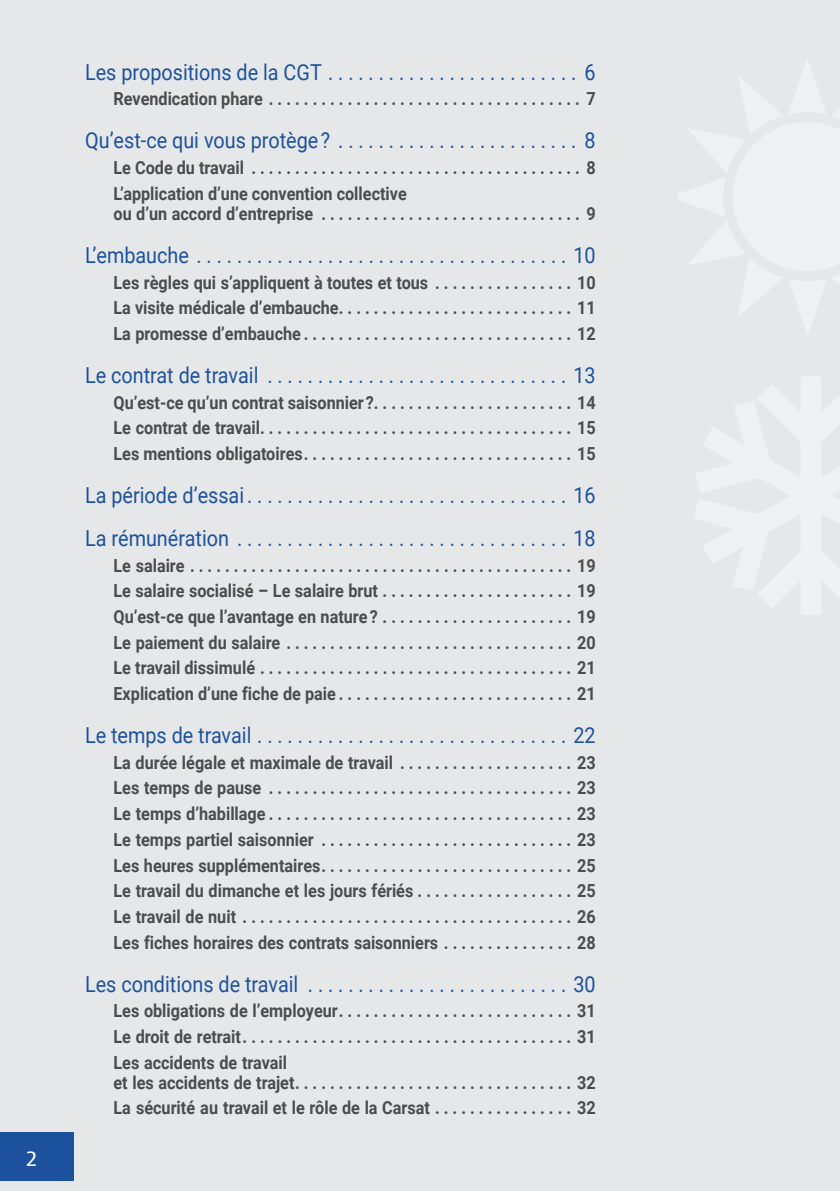
<style>
.page{position:relative;width:840px;height:1191px;background:#fff}
.page>*{position:absolute;margin:0;border:0;box-sizing:border-box;transform-origin:0 0}
.t1{font:22px/43px "Roboto";color:#1c529d;scale:.9 1}
.t2{font:21px "Bernino Sans";color:#fff}
.t3{font:700 18px/25.6px "Roboto";color:#4b4c4d;text-align:justify;scale:.9 1}
</style>
<div class="page">
<div style="left:0;top:0;width:839px;height:1191px;background:#e6e7e9"></div>
<div style="left:0;top:1131px;width:74px;height:49px;background:#1c529d"></div>
<p class="t2" style="left:26px;top:1144px;width:13px">2</p>
<p class="t1" style="left:85px;top:50px;width:568px">Les propositions de la CGT . . . . . . . . . . . . . . . . . . . . . . . . . 6</p>
<p class="t3" style="left:113px;top:86px;width:537px">Revendication phare . . . . . . . . . . . . . . . . . . . . . . . . . . . . . . . . . . . . 7</p>
<p class="t1" style="left:85px;top:118px;width:568px">Qu’est-ce qui vous protège ? . . . . . . . . . . . . . . . . . . . . . . . . 8</p>
<p class="t3" style="left:113px;top:154px;width:537px">Le Code du travail . . . . . . . . . . . . . . . . . . . . . . . . . . . . . . . . . . . . . . 8<br>L’application d’une convention collective</p>
<p class="t3" style="left:113px;top:200px;width:537px">ou d’un accord d’entreprise . . . . . . . . . . . . . . . . . . . . . . . . . . . . . . 9</p>
<p class="t1" style="left:85px;top:233px;width:568px">L’embauche . . . . . . . . . . . . . . . . . . . . . . . . . . . . . . . . . . . . . 10</p>
<p class="t3" style="left:113px;top:269px;width:537px">Les règles qui s’appliquent à toutes et tous . . . . . . . . . . . . . . . . 10<br>La visite médicale d’embauche . . . . . . . . . . . . . . . . . . . . . . . . . . . 11<br>La promesse d’embauche . . . . . . . . . . . . . . . . . . . . . . . . . . . . . . . 12</p>
<p class="t1" style="left:85px;top:353px;width:568px">Le contrat de travail . . . . . . . . . . . . . . . . . . . . . . . . . . . . . . 13</p>
<p class="t3" style="left:113px;top:389px;width:537px">Qu’est-ce qu’un contrat saisonnier ?. . . . . . . . . . . . . . . . . . . . . . . 14<br>Le contrat de travail . . . . . . . . . . . . . . . . . . . . . . . . . . . . . . . . . . . . 15<br>Les mentions obligatoires . . . . . . . . . . . . . . . . . . . . . . . . . . . . . . . 15</p>
<p class="t1" style="left:85px;top:473px;width:568px">La période d’essai . . . . . . . . . . . . . . . . . . . . . . . . . . . . . . . . 16<br>La rémunération . . . . . . . . . . . . . . . . . . . . . . . . . . . . . . . . . 18</p>
<p class="t3" style="left:113px;top:552px;width:537px">Le salaire . . . . . . . . . . . . . . . . . . . . . . . . . . . . . . . . . . . . . . . . . . . . 19<br>Le salaire socialisé – Le salaire brut . . . . . . . . . . . . . . . . . . . . . . 19<br>Qu’est-ce que l’avantage en nature ? . . . . . . . . . . . . . . . . . . . . . . 19<br>Le paiement du salaire . . . . . . . . . . . . . . . . . . . . . . . . . . . . . . . . . 20<br>Le travail dissimulé . . . . . . . . . . . . . . . . . . . . . . . . . . . . . . . . . . . . 21<br>Explication d’une fiche de paie . . . . . . . . . . . . . . . . . . . . . . . . . . . 21</p>
<p class="t1" style="left:85px;top:713px;width:568px">Le temps de travail . . . . . . . . . . . . . . . . . . . . . . . . . . . . . . . 22</p>
<p class="t3" style="left:113px;top:749px;width:537px">La durée légale et maximale de travail . . . . . . . . . . . . . . . . . . . . 23<br>Les temps de pause . . . . . . . . . . . . . . . . . . . . . . . . . . . . . . . . . . . 23<br>Le temps d’habillage . . . . . . . . . . . . . . . . . . . . . . . . . . . . . . . . . . . 23<br>Le temps partiel saisonnier . . . . . . . . . . . . . . . . . . . . . . . . . . . . . 23<br>Les heures supplémentaires . . . . . . . . . . . . . . . . . . . . . . . . . . . . . 25<br>Le travail du dimanche et les jours fériés . . . . . . . . . . . . . . . . . . 25<br>Le travail de nuit . . . . . . . . . . . . . . . . . . . . . . . . . . . . . . . . . . . . . . 26<br>Les fiches horaires des contrats saisonniers . . . . . . . . . . . . . . . 28</p>
<p class="t1" style="left:85px;top:961px;width:568px">Les conditions de travail . . . . . . . . . . . . . . . . . . . . . . . . . . 30</p>
<p class="t3" style="left:113px;top:997px;width:537px">Les obligations de l’employeur . . . . . . . . . . . . . . . . . . . . . . . . . . . 31<br>Le droit de retrait . . . . . . . . . . . . . . . . . . . . . . . . . . . . . . . . . . . . . . 31<br>Les accidents de travail</p>
<p class="t3" style="left:113px;top:1068px;width:537px">et les accidents de trajet . . . . . . . . . . . . . . . . . . . . . . . . . . . . . . . . 32<br>La sécurité au travail et le rôle de la Carsat . . . . . . . . . . . . . . . . 32</p>
</div>
